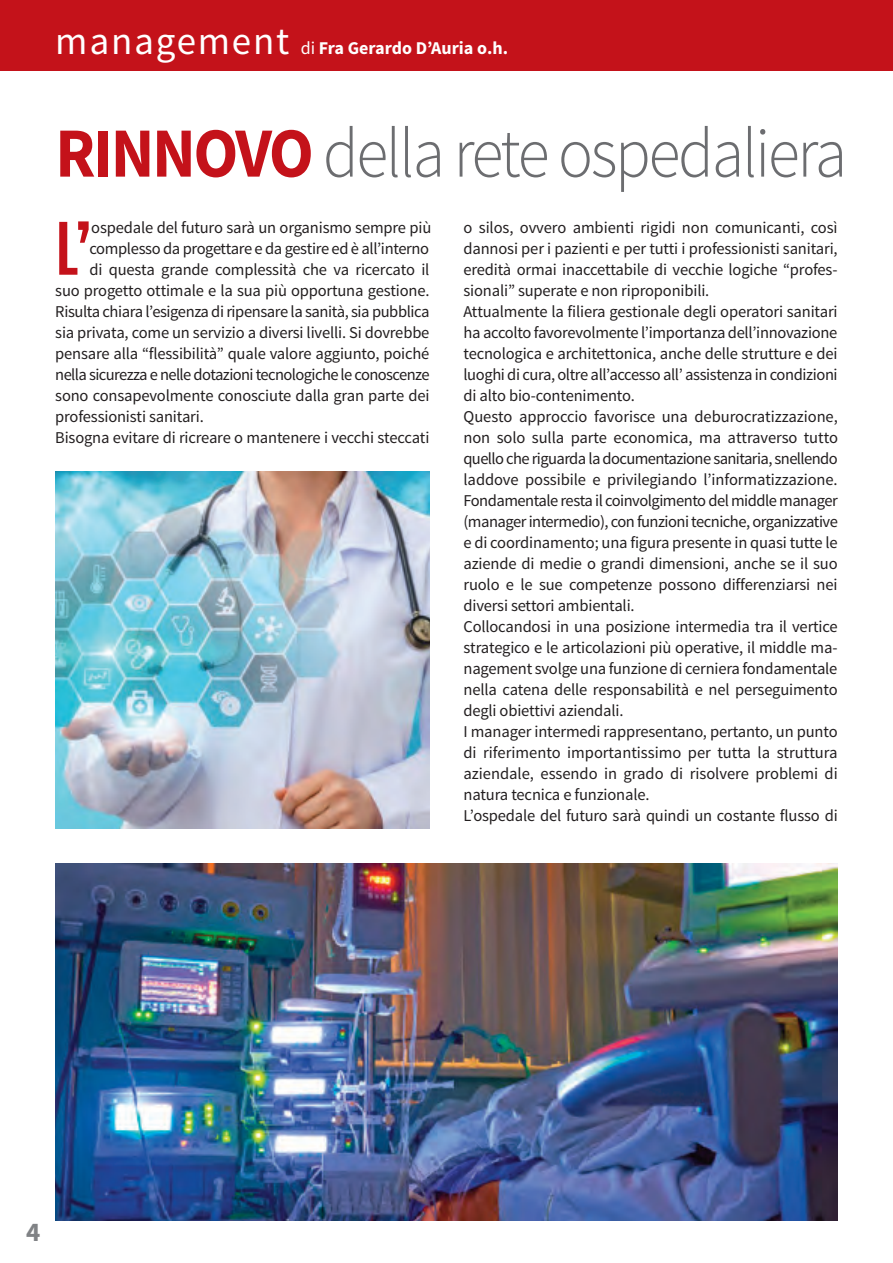
<style>
.page{position:relative;width:893px;height:1263px;background:#fff}
.page>*{position:absolute;margin:0;border:0;box-sizing:border-box;transform-origin:0 0}
.t1{font:300 70.5px "Source Sans Pro";letter-spacing:-.035em;color:#6c6d70;scale:.93 1}
.t2{font:700 61.5px "Antonio";color:#c4121a}
.t3{font:700 27px "Source Sans Pro";color:#808285}
.t4{font:700 18px "Source Sans Pro";color:#fff}
.t5{font:16.5px/21px "Source Sans Pro";letter-spacing:-.01em;color:#231f20}
.t6{font:16.5px "Source Sans Pro";letter-spacing:-.035em;color:#231f20}
.s1{font-weight:400;font-size:39px}
.s2{font-weight:400}
.s3{font-weight:700;color:#c4121a}
</style>
<div class="page">
<div style="left:0;top:0;width:893px;height:71px;background:#c4121a"></div>
<img style="left:55px;top:471px;width:375px;height:357px">
<img style="left:55px;top:863px;width:783px;height:357px">
<p class="t4" style="left:55px;top:36px;width:454px"><span class="s1">management</span> <span class="s2">di</span> Fra Gerardo D’Auria o.h.</p>
<h1 class="t1" style="left:55px;top:110px;width:853px"><span class="s3">RINNOVO</span> della rete ospedaliera</h1>
<h2 class="t2" style="left:55px;top:217px;width:38px">L’</h2>
<p class="t5" style="left:91px;top:217px;width:342px">ospedale del futuro sarà un organismo sempre più</p>
<p class="t5" style="left:89px;top:238px;width:341px">complesso da progettare e da gestire ed è all’interno</p>
<p class="t5" style="left:89px;top:259px;width:342px">di questa grande complessità che va ricercato il</p>
<p class="t5" style="left:55px;top:280px;width:376px">suo progetto ottimale e la sua più opportuna gestione.</p>
<p class="t5" style="left:55px;top:301px;width:376px">risulta chiara l’esigenza di ripensare la sanità, sia pubblica</p>
<p class="t5" style="left:55px;top:322px;width:376px">sia privata, come un servizio a diversi livelli. Si dovrebbe</p>
<p class="t5" style="left:55px;top:343px;width:376px">pensare alla “flessibilità” quale valore aggiunto, poiché</p>
<p class="t6" style="left:55px;top:364px;width:376px">nella sicurezza e nelle dotazioni tecnologiche le conoscenze</p>
<p class="t5" style="left:55px;top:385px;width:376px">sono consapevolmente conosciute dalla gran parte dei</p>
<p class="t5" style="left:55px;top:406px;width:150px">professionisti sanitari.</p>
<p class="t5" style="left:55px;top:427px;width:376px">Bisogna evitare di ricreare o mantenere i vecchi steccati</p>
<p class="t5" style="left:463px;top:217px;width:376px">o silos, ovvero ambienti rigidi non comunicanti, così dannosi per i pazienti e per tutti i professionisti sanitari, eredità ormai inaccettabile di vecchie logiche “profes&shy;sionali” superate e non riproponibili.<br>attualmente la filiera gestionale degli operatori sanitari ha accolto favorevolmente l’importanza dell’innovazione tecnologica e architettonica, anche delle strutture e dei luoghi di cura, oltre all’accesso all’ assistenza in condizioni di alto bio-contenimento.<br>Questo approccio favorisce una deburocratizzazione, non solo sulla parte economica, ma attraverso tutto quello che riguarda la documentazione sanitaria, snellendo laddove possibile e privilegiando l’informatizzazione.<br>Fondamentale resta il coinvolgimento del middle manager (manager intermedio), con funzioni tecniche, organizzative e di coordinamento; una figura presente in quasi tutte le aziende di medie o grandi dimensioni, anche se il suo ruolo e le sue competenze possono differenziarsi nei diversi settori ambientali.<br>Collocandosi in una posizione intermedia tra il vertice strategico e le articolazioni più operative, il middle ma&shy;nagement svolge una funzione di cerniera fondamentale nella catena delle responsabilità e nel perseguimento degli obiettivi aziendali.<br>I manager intermedi rappresentano, pertanto, un punto di riferimento importantissimo per tutta la struttura aziendale, essendo in grado di risolvere problemi di natura tecnica e funzionale.<br>L’ospedale del futuro sarà quindi un costante flusso di</p>
<h3 class="t3" style="left:26px;top:1214px;width:16px">4</h3>
</div>
